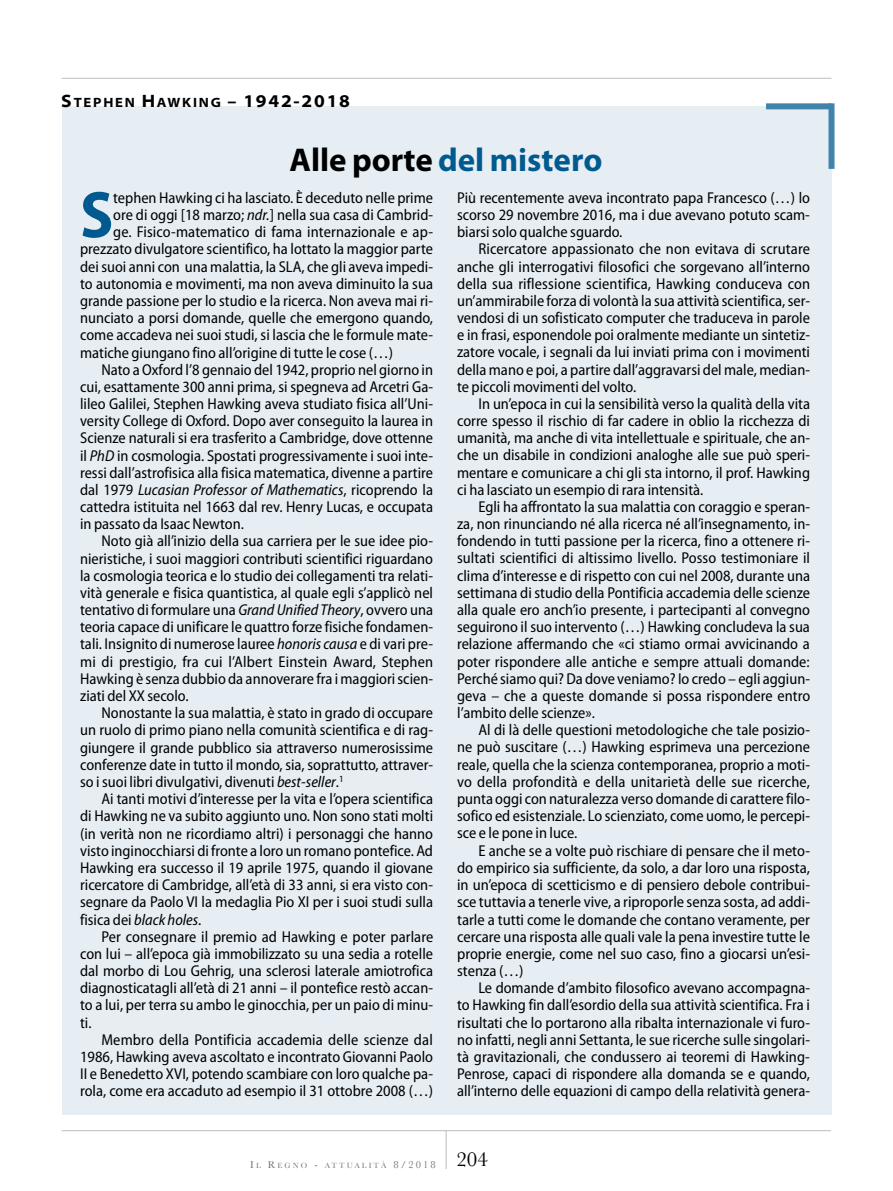
<style>
.page{position:relative;width:893px;height:1191px;background:#fff}
.page>*{position:absolute;margin:0;border:0;box-sizing:border-box;transform-origin:0 0}
.t1{font:700 semi-condensed 66.75px "Myriad Pro";color:#005a8f}
.t2{font:700 33px "Myriad Pro";color:#005a8f}
.t3{font:700 semi-expanded 18px "Myriad Pro";letter-spacing:.1em;color:#000}
.t4{font:semi-condensed 15.75px/17.1px "Myriad Pro";color:#000;text-align:justify}
.t5{font:italic semi-condensed 15.75px "Myriad Pro";color:#000}
.t6{font:7.8px "Baskerville";letter-spacing:.265em;color:#707172}
.s1{font-size:13.5px}
.s2{color:#000}
.s3{font-style:italic}
.s4{font-style:normal}
.s5{font-size:10.5px}
</style>
<div class="page">
<hr style="left:62px;top:78px;width:769px;height:1px;background:#bbbdbe">
<hr style="left:62px;top:1130px;width:769px;height:1px;background:#bbbdbe">
<hr style="left:446px;top:1130px;width:1px;height:39px;background:#bbbdbe">
<div style="left:62px;top:106px;width:769px;height:1008px;background:#e6eef4"></div>
<div style="left:766px;top:103px;width:65px;height:6px;background:#4083ab"></div>
<div style="left:828px;top:103px;width:6px;height:66px;background:#4083ab"></div>
<p class="t3" style="left:61px;top:91px;width:290px">S<span class="s1">TEPHEN</span> H<span class="s1">AWKING</span> – 1942-2018</p>
<h2 class="t2" style="left:289px;top:141px;width:315px"><span class="s2">Alle porte</span> del mistero</h2>
<h1 class="t1" style="left:80px;top:178px;width:35px">S</h1>
<p class="t4" style="left:113px;top:189px;width:321px">tephen Hawking ci ha lasciato. È deceduto nelle prime</p>
<p class="t4" style="left:113px;top:207px;width:321px">ore di oggi [18 marzo; <span class="s3">ndr.</span>] nella sua casa di Cambrid-</p>
<p class="t4" style="left:113px;top:224px;width:321px">ge. Fisico-matematico di fama internazionale e ap-</p>
<p class="t4" style="left:80px;top:241px;width:354px">prezzato divulgatore scientifico, ha lottato la maggior parte</p>
<p class="t4" style="left:80px;top:258px;width:354px">dei suoi anni con una malattia, la SLA, che gli aveva impedi-</p>
<p class="t4" style="left:80px;top:275px;width:354px">to autonomia e movimenti, ma non aveva diminuito la sua</p>
<p class="t4" style="left:80px;top:292px;width:354px">grande passione per lo studio e la ricerca. Non aveva mai ri-</p>
<p class="t4" style="left:80px;top:310px;width:354px">nunciato a porsi domande, quelle che emergono quando,</p>
<p class="t4" style="left:80px;top:327px;width:354px">come accadeva nei suoi studi, si lascia che le formule mate-</p>
<p class="t4" style="left:80px;top:344px;width:315px">matiche giungano fino all’origine di tutte le cose (…)</p>
<p class="t4" style="left:101px;top:361px;width:333px">Nato a Oxford l’8 gennaio del 1942, proprio nel giorno in</p>
<p class="t4" style="left:80px;top:378px;width:354px">cui, esattamente 300 anni prima, si spegneva ad Arcetri Ga-</p>
<p class="t4" style="left:80px;top:395px;width:354px">lileo Galilei, Stephen Hawking aveva studiato fisica all’Uni-</p>
<p class="t4" style="left:80px;top:413px;width:354px">versity College di Oxford. Dopo aver conseguito la laurea in</p>
<p class="t4" style="left:80px;top:430px;width:354px">Scienze naturali si era trasferito a Cambridge, dove ottenne</p>
<p class="t4" style="left:80px;top:447px;width:354px">il <span class="s3">PhD</span> in cosmologia. Spostati progressivamente i suoi inte-</p>
<p class="t4" style="left:80px;top:464px;width:354px">ressi dall’astrofisica alla fisica matematica, divenne a partire</p>
<p class="t5" style="left:80px;top:481px;width:354px"><span class="s4">dal 1979</span> Lucasian Professor of Mathematics<span class="s4">, ricoprendo la</span></p>
<p class="t4" style="left:80px;top:498px;width:354px">cattedra istituita nel 1663 dal rev. Henry Lucas, e occupata</p>
<p class="t4" style="left:80px;top:516px;width:165px">in passato da Isaac Newton.</p>
<p class="t4" style="left:101px;top:533px;width:333px">Noto già all’inizio della sua carriera per le sue idee pio-</p>
<p class="t4" style="left:80px;top:550px;width:354px">nieristiche, i suoi maggiori contributi scientifici riguardano</p>
<p class="t4" style="left:80px;top:567px;width:354px">la cosmologia teorica e lo studio dei collegamenti tra relati-</p>
<p class="t4" style="left:80px;top:584px;width:354px">vità generale e fisica quantistica, al quale egli s’applicò nel</p>
<p class="t4" style="left:80px;top:601px;width:354px">tentativo di formulare una <span class="s3">Grand Unified Theory</span>, ovvero una</p>
<p class="t4" style="left:80px;top:619px;width:354px">teoria capace di unificare le quattro forze fisiche fondamen-</p>
<p class="t4" style="left:80px;top:636px;width:354px">tali. Insignito di numerose lauree <span class="s3">honoris causa</span> e di vari pre-</p>
<p class="t4" style="left:80px;top:653px;width:355px">mi di prestigio, fra cui l’Albert Einstein Award, Stephen</p>
<p class="t4" style="left:80px;top:670px;width:354px">Hawking è senza dubbio da annoverare fra i maggiori scien-</p>
<p class="t4" style="left:80px;top:687px;width:110px">ziati del XX secolo.</p>
<p class="t4" style="left:101px;top:704px;width:333px">Nonostante la sua malattia, è stato in grado di occupare</p>
<p class="t4" style="left:80px;top:722px;width:354px">un ruolo di primo piano nella comunità scientifica e di rag-</p>
<p class="t4" style="left:80px;top:739px;width:354px">giungere il grande pubblico sia attraverso numerosissime</p>
<p class="t4" style="left:80px;top:756px;width:354px">conferenze date in tutto il mondo, sia, soprattutto, attraver-</p>
<p class="t4" style="left:80px;top:773px;width:265px">so i suoi libri divulgativi, divenuti <span class="s3">best-seller</span>.<sup>1</sup></p>
<p class="t4" style="left:101px;top:791px;width:333px">Ai tanti motivi d’interesse per la vita e l’opera scientifica</p>
<p class="t4" style="left:80px;top:808px;width:354px">di Hawking ne va subito aggiunto uno. Non sono stati molti</p>
<p class="t4" style="left:80px;top:825px;width:354px">(in verità non ne ricordiamo altri) i personaggi che hanno</p>
<p class="t4" style="left:80px;top:842px;width:354px">visto inginocchiarsi di fronte a loro un romano pontefice. Ad</p>
<p class="t4" style="left:80px;top:859px;width:354px">Hawking era successo il 19 aprile 1975, quando il giovane</p>
<p class="t4" style="left:80px;top:876px;width:354px">ricercatore di Cambridge, all’età di 33 anni, si era visto con-</p>
<p class="t4" style="left:80px;top:894px;width:354px">segnare da Paolo VI la medaglia Pio XI per i suoi studi sulla</p>
<p class="t4" style="left:80px;top:911px;width:123px">fisica dei <span class="s3">black holes</span>.</p>
<p class="t4" style="left:101px;top:928px;width:333px">Per consegnare il premio ad Hawking e poter parlare</p>
<p class="t4" style="left:80px;top:945px;width:354px">con lui – all’epoca già immobilizzato su una sedia a rotelle</p>
<p class="t4" style="left:80px;top:962px;width:354px">dal morbo di Lou Gehrig, una sclerosi laterale amiotrofica</p>
<p class="t4" style="left:80px;top:979px;width:354px">diagnosticatagli all’età di 21 anni – il pontefice restò accan-</p>
<p class="t4" style="left:80px;top:997px;width:354px">to a lui, per terra su ambo le ginocchia, per un paio di minu-</p>
<p class="t4" style="left:80px;top:1014px;width:13px">ti.</p>
<p class="t4" style="left:101px;top:1031px;width:333px">Membro della Pontificia accademia delle scienze dal</p>
<p class="t4" style="left:80px;top:1048px;width:354px">1986, Hawking aveva ascoltato e incontrato Giovanni Paolo</p>
<p class="t4" style="left:80px;top:1065px;width:354px">II e Benedetto XVI, potendo scambiare con loro qualche pa-</p>
<p class="t4" style="left:80px;top:1082px;width:354px">rola, come era accaduto ad esempio il 31 ottobre 2008 (…)</p>
<p class="t4" style="left:457px;top:189px;width:354px">Più recentemente aveva incontrato papa Francesco (…) lo scorso 29 novembre 2016, ma i due avevano potuto scam&shy;biarsi solo qualche sguardo.</p>
<p class="t4" style="left:457px;top:241px;width:355px;text-indent:21px">Ricercatore appassionato che non evitava di scrutare anche gli interrogativi filosofici che sorgevano all’interno della sua riflessione scientifica, Hawking conduceva con un’ammirabile forza di volontà la sua attività scientifica, ser&shy;vendosi di un sofisticato computer che traduceva in parole e in frasi, esponendole poi oralmente mediante un sintetiz&shy;zatore vocale, i segnali da lui inviati prima con i movimenti della mano e poi, a partire dall’aggravarsi del male, median&shy;te piccoli movimenti del volto.</p>
<p class="t4" style="left:457px;top:395px;width:354px;text-indent:21px">In un’epoca in cui la sensibilità verso la qualità della vita corre spesso il rischio di far cadere in oblio la ricchezza di umanità, ma anche di vita intellettuale e spirituale, che an&shy;che un disabile in condizioni analoghe alle sue può speri&shy;mentare e comunicare a chi gli sta intorno, il prof. Hawking ci ha lasciato un esempio di rara intensità.</p>
<p class="t4" style="left:457px;top:498px;width:355px;text-indent:21px">Egli ha affrontato la sua malattia con coraggio e speran&shy;za, non rinunciando né alla ricerca né all’insegnamento, in&shy;fondendo in tutti passione per la ricerca, fino a ottenere ri&shy;sultati scientifici di altissimo livello. Posso testimoniare il clima d’interesse e di rispetto con cui nel 2008, durante una settimana di studio della Pontificia accademia delle scienze alla quale ero anch’io presente, i partecipanti al convegno seguirono il suo intervento (…) Hawking concludeva la sua relazione affermando che «ci stiamo ormai avvicinando a poter rispondere alle antiche e sempre attuali domande:<br>Perché siamo qui? Da dove veniamo? Io credo – egli aggiun&shy;geva – che a queste domande si possa rispondere entro l’ambito delle scienze».</p>
<p class="t4" style="left:457px;top:721px;width:354px;text-indent:21px">Al di là delle questioni metodologiche che tale posizio&shy;ne può suscitare (…) Hawking esprimeva una percezione reale, quella che la scienza contemporanea, proprio a moti&shy;vo della profondità e della unitarietà delle sue ricerche, punta oggi con naturalezza verso domande di carattere filo&shy;sofico ed esistenziale. Lo scienziato, come uomo, le percepi&shy;sce e le pone in luce.</p>
<p class="t4" style="left:457px;top:842px;width:354px;text-indent:21px">E anche se a volte può rischiare di pensare che il meto&shy;do empirico sia sufficiente, da solo, a dar loro una risposta, in un’epoca di scetticismo e di pensiero debole contribui&shy;sce tuttavia a tenerle vive, a riproporle senza sosta, ad addi&shy;tarle a tutti come le domande che contano veramente, per cercare una risposta alle quali vale la pena investire tutte le proprie energie, come nel suo caso, fino a giocarsi un’esi&shy;stenza (…)</p>
<p class="t4" style="left:457px;top:979px;width:354px;text-indent:21px">Le domande d’ambito filosofico avevano accompagna&shy;to Hawking fin dall’esordio della sua attività scientifica. Fra i risultati che lo portarono alla ribalta internazionale vi furo&shy;no infatti, negli anni Settanta, le sue ricerche sulle singolari&shy;tà gravitazionali, che condussero ai teoremi di Hawking-Penrose, capaci di rispondere alla domanda se e quando, all’interno delle equazioni di campo della relatività genera-</p>
<p class="t6" style="left:250px;top:1160px;width:239px"><span class="s5">I</span>L <span class="s5">R</span>EGNO <span class="s5">-</span> ATTUALITÀ <span class="s5">8/2018</span> <sup>204</sup></p>
</div>
